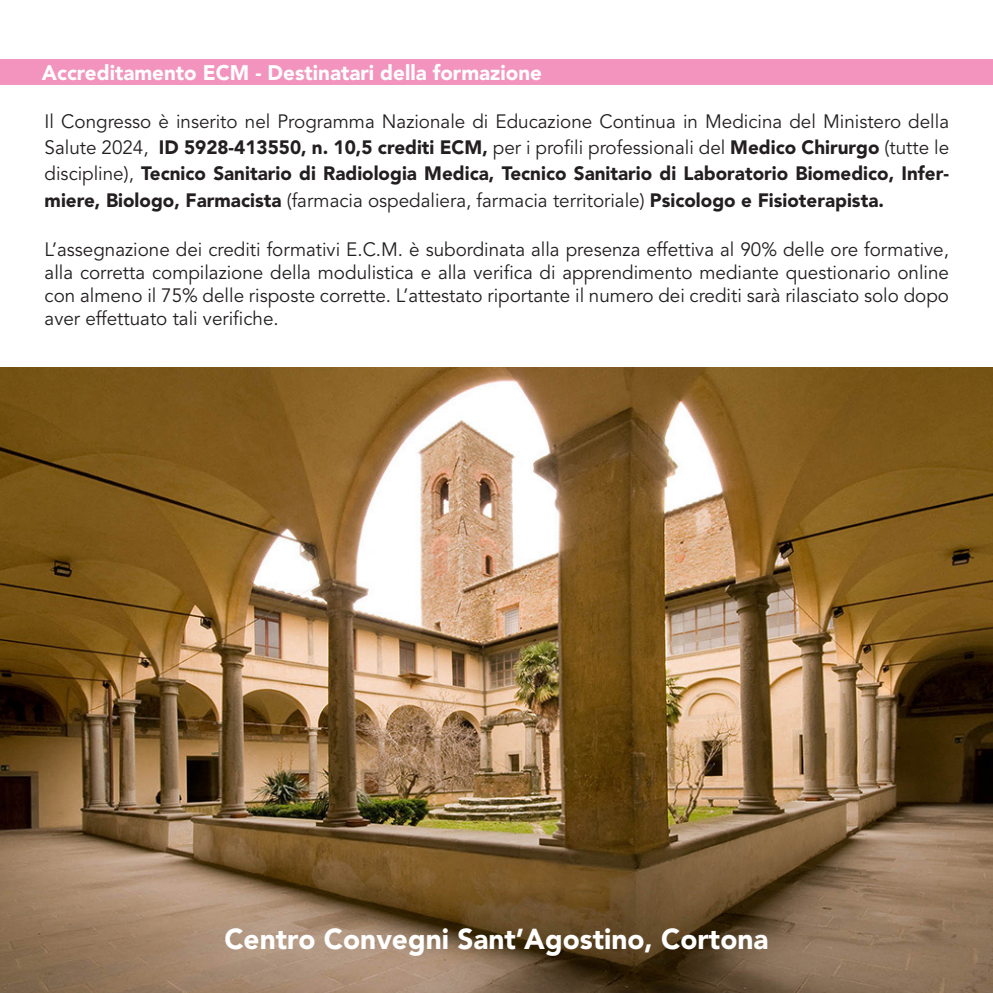
<style>
.page{position:relative;width:993px;height:993px;background:#fff}
.page>*{position:absolute;margin:0;border:0;box-sizing:border-box;transform-origin:0 0}
.t1{font:900 28.7px "Avenir LT Std";color:#fff}
.t2{font:900 21px "Avenir LT Std";color:#fff}
.t3{font:19.25px/26.2px "Avenir LT Std";color:#231f20;text-align:justify}
.s1{font-weight:900}
</style>
<div class="page">
<div style="left:0;top:59px;width:992px;height:25px;background:#f394bf"></div>
<img style="left:0;top:367px;width:992px;height:625px">
<p class="t2" style="left:42px;top:59px;width:501px">Accreditamento ECM - Destinatari della formazione</p>
<p class="t3" style="left:45px;top:109px;width:905px">Il Congresso è inserito nel Programma Nazionale di Educazione Continua in Medicina del Ministero della Salute 2024, <span class="s1">ID 5928-413550, n. 10,5 crediti ECM,</span> per i profili professionali del <span class="s1">Medico Chirurgo</span> (tutte le discipline), <span class="s1">Tecnico Sanitario di Radiologia Medica, Tecnico Sanitario di Laboratorio Biomedico, Infer&shy;miere, Biologo, Farmacista</span> (farmacia ospedaliera, farmacia territoriale) <span class="s1">Psicologo e Fisioterapista.</span></p>
<p class="t3" style="left:45px;top:238px;width:905px;line-height:23.1px">L’assegnazione dei crediti formativi E.C.M. è subordinata alla presenza effettiva al 90% delle ore formative, alla corretta compilazione della modulistica e alla verifica di apprendimento mediante questionario online con almeno il 75% delle risposte corrette. L’attestato riportante il numero dei crediti sarà rilasciato solo dopo aver effettuato tali verifiche.</p>
<h1 class="t1" style="left:224px;top:921px;width:545px">Centro Convegni Sant’Agostino, Cortona</h1>
</div>
